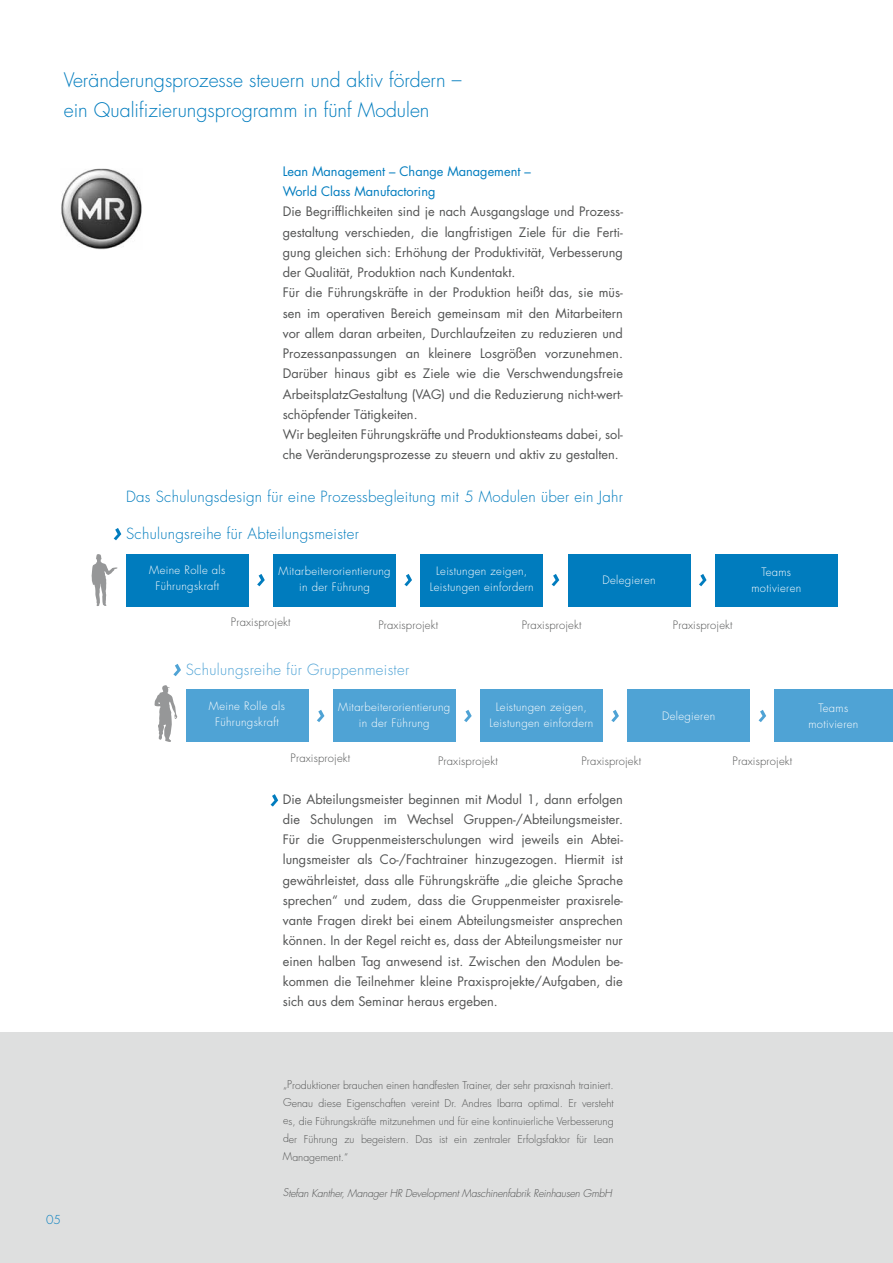
<style>
.page{position:relative;width:893px;height:1263px;background:#fff}
.page>*{position:absolute;margin:0;border:0;box-sizing:border-box;transform-origin:0 0}
.t1{font:300 19.5px/30px "Futura";color:#007cbe}
.t2{font:300 15px "Futura";letter-spacing:.02em;color:#007cbe}
.t3{font:300 15px "Futura";letter-spacing:.02em;color:#4fa3d5}
.t4{font:12.75px/20.2px "Futura";color:#535454}
.t5{font:12.75px/20.2px "Futura";color:#007cbe}
.t6{font:300 12px "Futura";color:#007cbe}
.t7{font:300 11.25px/15.8px "Futura";letter-spacing:.03em;color:#fff;text-align:center}
.t8{font:300 11.25px "Futura";letter-spacing:.015em;color:#535454}
.t9{font:300 10.5px/17.9px "Futura";letter-spacing:-.005em;color:#535454;text-align:justify}
.t10{font:italic 300 10.5px "Futura";letter-spacing:-.02em;color:#535454}
</style>
<div class="page">
<div style="left:0;top:1033px;width:893px;height:230px;background:#dedfdf"></div>
<img style="left:61px;top:170px;width:81px;height:80px">
<svg style="left:271px;top:794px;width:7px;height:12px"></svg>
<svg style="left:257px;top:574px;width:8px;height:12px"></svg>
<svg style="left:114px;top:528px;width:7px;height:12px"></svg>
<svg style="left:404px;top:574px;width:8px;height:12px"></svg>
<svg style="left:552px;top:574px;width:7px;height:12px"></svg>
<svg style="left:699px;top:574px;width:7px;height:12px"></svg>
<svg style="left:92px;top:554px;width:26px;height:52px"></svg>
<div style="left:273px;top:554px;width:123px;height:52px;background:#007cbe"></div>
<div style="left:421px;top:554px;width:122px;height:52px;background:#007cbe"></div>
<div style="left:568px;top:554px;width:122px;height:52px;background:#007cbe"></div>
<div style="left:715px;top:554px;width:122px;height:52px;background:#007cbe"></div>
<div style="left:126px;top:554px;width:123px;height:52px;background:#007cbe"></div>
<svg style="left:173px;top:664px;width:8px;height:12px"></svg>
<svg style="left:317px;top:710px;width:7px;height:12px"></svg>
<svg style="left:464px;top:710px;width:8px;height:12px"></svg>
<svg style="left:611px;top:710px;width:8px;height:12px"></svg>
<svg style="left:759px;top:710px;width:7px;height:12px"></svg>
<svg style="left:154px;top:685px;width:24px;height:57px"></svg>
<div style="left:333px;top:690px;width:122px;height:52px;background:#4fa3d5"></div>
<div style="left:480px;top:690px;width:123px;height:52px;background:#4fa3d5"></div>
<div style="left:627px;top:690px;width:123px;height:52px;background:#4fa3d5"></div>
<div style="left:775px;top:690px;width:118px;height:52px;background:#4fa3d5"></div>
<div style="left:186px;top:690px;width:122px;height:52px;background:#4fa3d5"></div>
<h1 class="t1" style="left:64px;top:65px;width:399px">Veränderungsprozesse steuern und aktiv fördern – ein Qualifizierungsprogramm in fünf Modulen</h1>
<p class="t5" style="left:283px;top:161px;width:250px">Lean Management – Change Management –<br>World Class Manufactoring</p>
<p class="t4" style="left:283px;top:201px;width:342px">Die Begrifflichkeiten sind je nach Ausgangslage und Prozess&shy;gestaltung verschieden, die langfristigen Ziele für die Ferti&shy;gung gleichen sich: Erhöhung der Produktivität, Verbesserung der Qualität, Produktion nach Kundentakt.<br>Für die Führungskräfte in der Produktion heißt das, sie müs&shy;sen im operativen Bereich gemeinsam mit den Mitarbeitern vor allem daran arbeiten, Durchlaufzeiten zu reduzieren und Prozessanpassungen an kleinere Losgrößen vorzunehmen.<br>Darüber hinaus gibt es Ziele wie die Verschwendungsfreie ArbeitsplatzGestaltung (VAG) und die Reduzierung nicht-wert&shy;schöpfender Tätigkeiten.<br>Wir begleiten Führungskräfte und Produktionsteams dabei, sol&shy;che Veränderungsprozesse zu steuern und aktiv zu gestalten.</p>
<p class="t2" style="left:126px;top:487px;width:498px">Das Schulungsdesign für eine Prozessbegleitung mit 5 Modulen über ein Jahr</p>
<p class="t2" style="left:126px;top:524px;width:234px">Schulungsreihe für Abteilungsmeister</p>
<p class="t7" style="left:149px;top:562px;width:78px">Meine Rolle als<br>Führungskraft</p>
<p class="t8" style="left:231px;top:614px;width:61px">Praxisprojekt</p>
<p class="t8" style="left:378px;top:618px;width:61px">Praxisprojekt</p>
<p class="t8" style="left:522px;top:618px;width:61px">Praxisprojekt</p>
<p class="t8" style="left:673px;top:618px;width:61px">Praxisprojekt</p>
<p class="t7" style="left:279px;top:563px;width:114px">Mitarbeiterorientierung in der Führung</p>
<p class="t7" style="left:430px;top:563px;width:105px">Leistungen zeigen,<br>Leistungen einfordern</p>
<p class="t7" style="left:602px;top:572px;width:55px">Delegieren</p>
<p class="t7" style="left:751px;top:564px;width:51px">Teams motivieren</p>
<p class="t3" style="left:186px;top:660px;width:225px">Schulungsreihe für Gruppenmeister</p>
<p class="t7" style="left:209px;top:698px;width:78px">Meine Rolle als<br>Führungskraft</p>
<p class="t8" style="left:291px;top:750px;width:61px">Praxisprojekt</p>
<p class="t8" style="left:438px;top:754px;width:61px">Praxisprojekt</p>
<p class="t8" style="left:581px;top:754px;width:61px">Praxisprojekt</p>
<p class="t8" style="left:732px;top:754px;width:61px">Praxisprojekt</p>
<p class="t7" style="left:338px;top:699px;width:114px">Mitarbeiterorientierung in der Führung</p>
<p class="t7" style="left:490px;top:699px;width:105px">Leistungen zeigen,<br>Leistungen einfordern</p>
<p class="t7" style="left:662px;top:708px;width:55px">Delegieren</p>
<p class="t7" style="left:808px;top:700px;width:51px">Teams motivieren</p>
<p class="t4" style="left:283px;top:789px;width:342px;text-align:justify">Die Abteilungsmeister beginnen mit Modul 1, dann erfolgen die Schulungen im Wechsel Gruppen-/Abteilungsmeister.<br>Für die Gruppenmeisterschulungen wird jeweils ein Abtei&shy;lungsmeister als Co-/Fachtrainer hinzugezogen. Hiermit ist gewährleistet, dass alle Führungskräfte „die gleiche Sprache sprechen“ und zudem, dass die Gruppenmeister praxisrele&shy;vante Fragen direkt bei einem Abteilungsmeister ansprechen können. In der Regel reicht es, dass der Abteilungsmeister nur einen halben Tag anwesend ist. Zwischen den Modulen be&shy;kommen die Teilnehmer kleine Praxisprojekte/Aufgaben, die sich aus dem Seminar heraus ergeben.</p>
<p class="t6" style="left:46px;top:1212px;width:16px">05</p>
<p class="t9" style="left:283px;top:1076px;width:332px">„Produktioner brauchen einen handfesten Trainer, der sehr praxisnah trainiert.<br>Genau diese Eigenschaften vereint Dr. Andres Ibarra optimal. Er versteht es, die Führungskräfte mitzunehmen und für eine kontinuierliche Verbesserung der Führung zu begeistern. Das ist ein zentraler Erfolgsfaktor für Lean Management.“</p>
<p class="t10" style="left:283px;top:1186px;width:331px">Stefan Kanther, Manager HR Development Maschinenfabrik Reinhausen GmbH</p>
</div>
